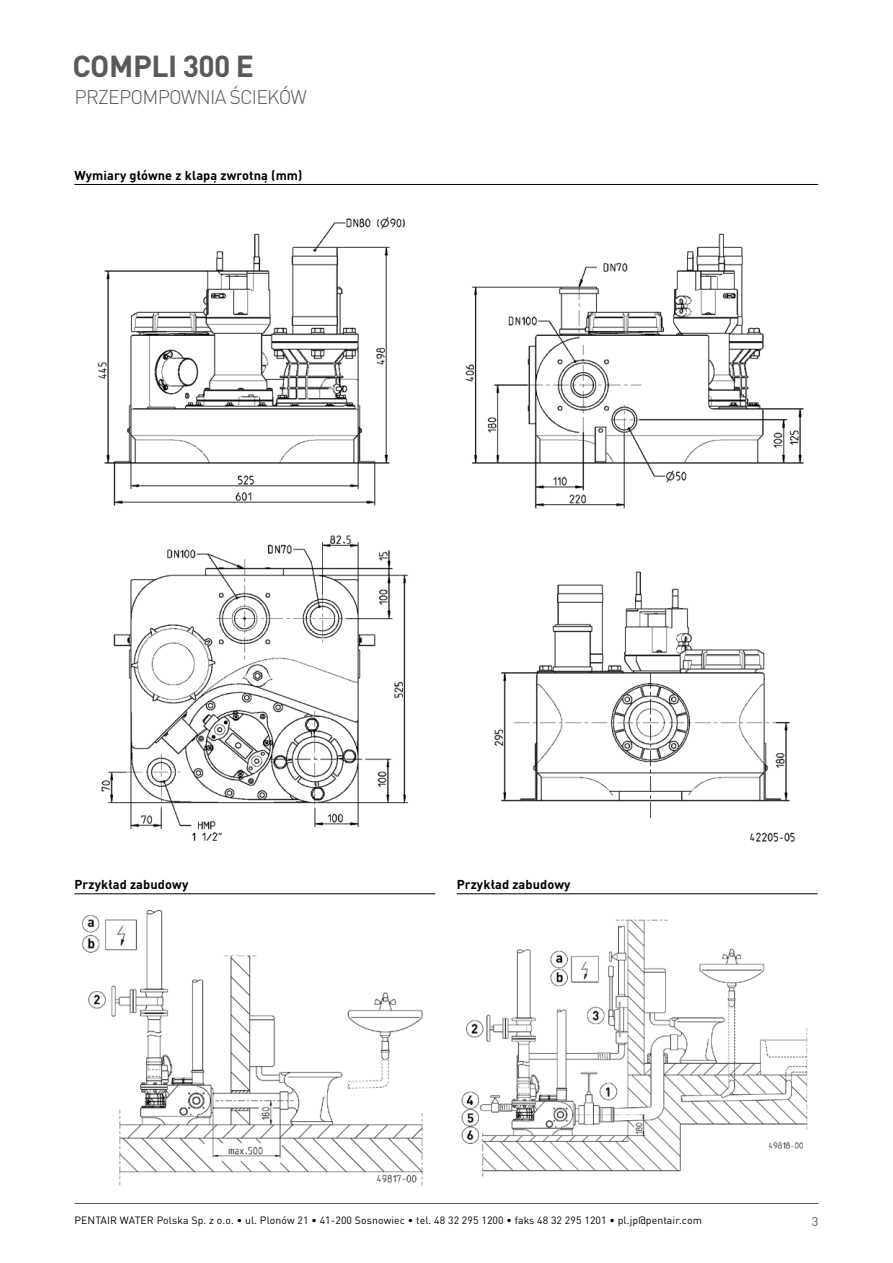
<style>
.page{position:relative;width:893px;height:1263px;background:#fff}
.page>*{position:absolute;margin:0;border:0;box-sizing:border-box;transform-origin:0 0}
.t1{font:700 30px "DIN Pro";letter-spacing:-.015em;color:#58595b}
.t2{font:300 19.5px "DIN Pro";letter-spacing:-.04em;color:#58595b}
.t3{font:700 12.75px "DIN Pro";letter-spacing:.01em;color:#000}
.t4{font:12.75px "DIN Pro";color:#58595b}
.t5{font:10.5px "DIN Pro";letter-spacing:.01em;color:#000}
</style>
<div class="page">
<hr style="left:74px;top:1203px;width:745px;height:1px;background:#58595b">
<hr style="left:74px;top:184px;width:744px;height:1px;background:#000">
<img style="left:97px;top:217px;width:707px;height:625px">
<hr style="left:74px;top:893px;width:361px;height:1px;background:#000">
<img style="left:82px;top:910px;width:341px;height:275px">
<hr style="left:457px;top:893px;width:361px;height:1px;background:#000">
<img style="left:461px;top:919px;width:347px;height:258px">
<h1 class="t1" style="left:72px;top:41px;width:183px">COMPLI 300 E</h1>
<h2 class="t2" style="left:75px;top:82px;width:234px">PRZEPOMPOWNIA ŚCIEKÓW</h2>
<p class="t3" style="left:74px;top:165px;width:230px">Wymiary główne z klapą zwrotną (mm)</p>
<p class="t3" style="left:74px;top:874px;width:115px">Przykład zabudowy</p>
<p class="t3" style="left:457px;top:874px;width:115px">Przykład zabudowy</p>
<p class="t5" style="left:74px;top:1212px;width:629px">PENTAIR WATER Polska Sp. z o.o. ∙ ul. Plonów 21 ∙ 41-200 Sosnowiec ∙ tel. 48 32 295 1200 ∙ faks 48 32 295 1201 ∙ pl.jp@pentair.com</p>
<p class="t4" style="left:812px;top:1211px;width:8px">3</p>
</div>
